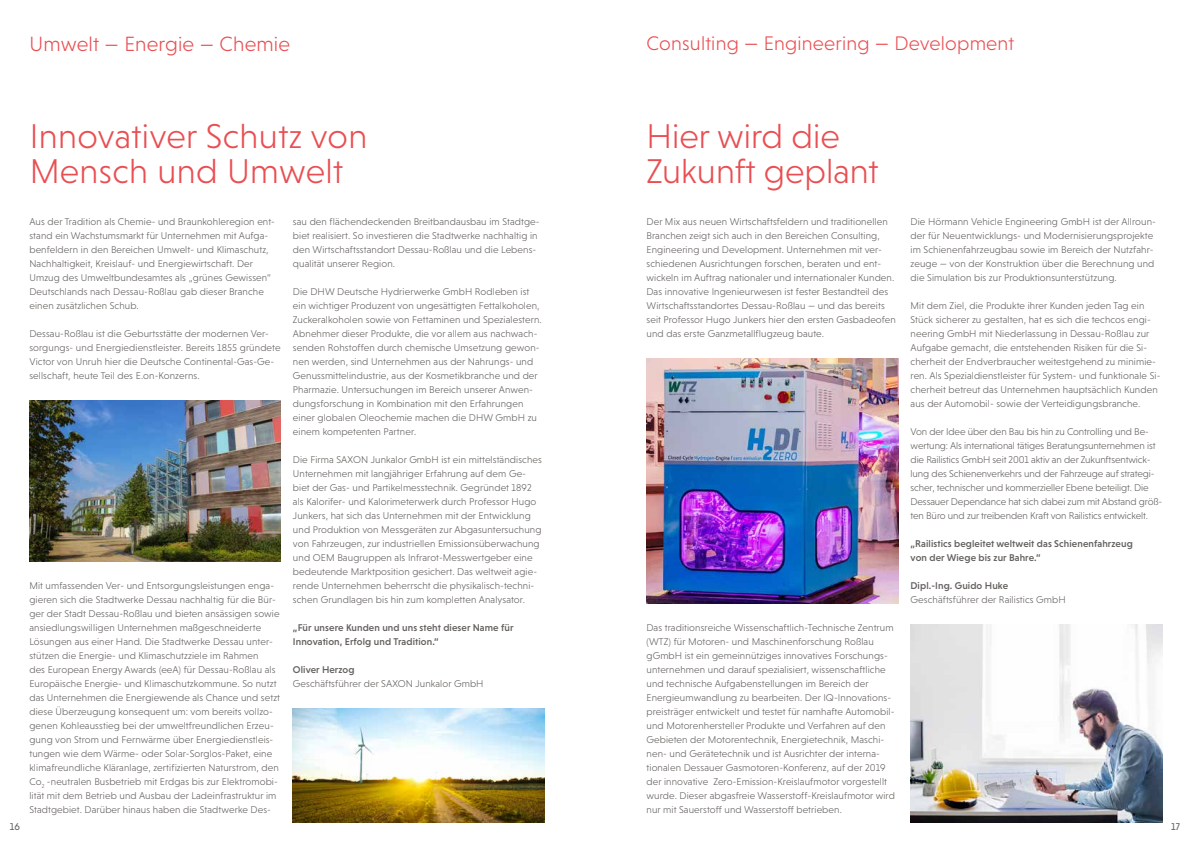
<style>
.page{position:relative;width:1191px;height:842px;background:#fff}
.page>*{position:absolute;margin:0;border:0;box-sizing:border-box;transform-origin:0 0}
.t1{font:300 35px/35px "Niveau Grotesk";color:#e94e52}
.t2{font:300 21px "Niveau Grotesk";letter-spacing:.01em;color:#e94e52}
.t3{font:300 20px "Niveau Grotesk";letter-spacing:.01em;color:#e94e52}
.t4{font:300 10px/14px "Niveau Grotesk";letter-spacing:.01em;color:#63605e}
.t5{font:300 10px/14px "Niveau Grotesk";letter-spacing:-.01em;color:#63605e}
.t6{font:500 10px/14px "Niveau Grotesk";letter-spacing:.01em;color:#63605e}
.t7{font:10px "Niveau Grotesk";color:#63605e}
.s1{font-size:20px}
</style>
<div class="page">
<img style="left:293px;top:708px;width:251px;height:114px">
<img style="left:30px;top:400px;width:251px;height:161px">
<img style="left:910px;top:624px;width:252px;height:198px">
<img style="left:646px;top:358px;width:252px;height:245px">
<h2 class="t2" style="left:29px;top:32px;width:262px">Umwelt <span class="s1">—</span> Energie <span class="s1">—</span> Chemie</h2>
<h1 class="t1" style="left:30px;top:118px;width:339px">Innovativer Schutz von<br>Mensch und Umwelt</h1>
<p class="t4" style="left:29px;top:215px;width:247px">Aus der Tradition als Chemie- und Braunkohleregion ent&shy;stand ein Wachstumsmarkt für Unternehmen mit Aufga&shy;benfeldern in den Bereichen Umwelt- und Klimaschutz, Nachhaltigkeit, Kreislauf- und Energiewirtschaft. Der Umzug des Umweltbundesamtes als „grünes Gewissen“ Deutschlands nach Dessau-Roßlau gab dieser Branche einen zusätzlichen Schub.</p>
<p class="t4" style="left:29px;top:327px;width:253px">Dessau-Roßlau ist die Geburtsstätte der modernen Ver&shy;sorgungs- und Energiedienstleister. Bereits 1855 gründete Victor von Unruh hier die Deutsche Continental-Gas-Ge&shy;sellschaft, heute Teil des E.on-Konzerns.</p>
<p class="t4" style="left:29px;top:579px;width:252px">Mit umfassenden Ver- und Entsorgungsleistungen enga&shy;gieren sich die Stadtwerke Dessau nachhaltig für die Bür&shy;ger der Stadt Dessau-Roßlau und bieten ansässigen sowie ansiedlungswilligen Unternehmen maßgeschneiderte Lösungen aus einer Hand. Die Stadtwerke Dessau unter&shy;stützen die Energie- und Klimaschutzziele im Rahmen<br>des European Energy Awards (eeA) für Dessau-Roßlau als Europäische Energie- und Klimaschutzkommune. So nutzt das Unternehmen die Energiewende als Chance und setzt diese Überzeugung konsequent um: vom bereits vollzo&shy;genen Kohleausstieg bei der umweltfreundlichen Erzeu&shy;gung von Strom und Fernwärme über Energiedienstleis&shy;tungen wie dem Wärme- oder Solar-Sorglos-Paket, eine klimafreundliche Kläranlage, zertifizierten Naturstrom, den Co<sub>2</sub> -neutralen Busbetrieb mit Erdgas bis zur Elektromobi&shy;lität mit dem Betrieb und Ausbau der Ladeinfrastruktur im Stadtgebiet. Darüber hinaus haben die Stadtwerke Des-</p>
<p class="t4" style="left:293px;top:215px;width:248px">sau den flächendeckenden Breitbandausbau im Stadtge&shy;biet realisiert. So investieren die Stadtwerke nachhaltig in den Wirtschaftsstandort Dessau-Roßlau und die Lebens&shy;qualität unserer Region.</p>
<p class="t4" style="left:293px;top:285px;width:250px">Die DHW Deutsche Hydrierwerke GmbH Rodleben ist ein wichtiger Produzent von ungesättigten Fettalkoholen, Zuckeralkoholen sowie von Fettaminen und Spezialestern.<br>Abnehmer dieser Produkte, die vor allem aus nachwach&shy;senden Rohstoffen durch chemische Umsetzung gewon&shy;nen werden, sind Unternehmen aus der Nahrungs- und Genussmittelindustrie, aus der Kosmetikbranche und der Pharmazie. Untersuchungen im Bereich unserer Anwen&shy;dungsforschung in Kombination mit den Erfahrungen einer globalen Oleochemie machen die DHW GmbH zu einem kompetenten Partner.</p>
<p class="t4" style="left:293px;top:453px;width:250px">Die Firma SAXON Junkalor GmbH ist ein mittelständisches Unternehmen mit langjähriger Erfahrung auf dem Ge&shy;biet der Gas- und Partikelmesstechnik. Gegründet 1892 als Kalorifer- und Kalorimeterwerk durch Professor Hugo Junkers, hat sich das Unternehmen mit der Entwicklung und Produktion von Messgeräten zur Abgasuntersuchung von Fahrzeugen, zur industriellen Emissionsüberwachung und OEM Baugruppen als Infrarot-Messwertgeber eine bedeutende Marktposition gesichert. Das weltweit agie&shy;rende Unternehmen beherrscht die physikalisch-techni&shy;schen Grundlagen bis hin zum kompletten Analysator.</p>
<p class="t6" style="left:293px;top:621px;width:222px">„Für unsere Kunden und uns steht dieser Name für<br>Innovation, Erfolg und Tradition.“</p>
<p class="t6" style="left:293px;top:663px;width:63px">Oliver Herzog</p>
<p class="t4" style="left:293px;top:677px;width:192px">Geschäftsführer der SAXON Junkalor GmbH</p>
<h3 class="t3" style="left:646px;top:32px;width:369px">Consulting — Engineering — Development</h3>
<h1 class="t1" style="left:646px;top:118px;width:233px">Hier wird die<br>Zukunft geplant</h1>
<p class="t4" style="left:646px;top:215px;width:251px">Der Mix aus neuen Wirtschaftsfeldern und traditionellen Branchen zeigt sich auch in den Bereichen Consulting, Engineering und Development. Unternehmen mit ver&shy;schiedenen Ausrichtungen forschen, beraten und ent&shy;wickeln im Auftrag nationaler und internationaler Kunden.<br>Das innovative Ingenieurwesen ist fester Bestandteil des Wirtschaftsstandortes Dessau-Roßlau — und das bereits seit Professor Hugo Junkers hier den ersten Gasbadeofen und das erste Ganzmetallflugzeug baute.</p>
<p class="t4" style="left:646px;top:621px;width:250px">Das traditionsreiche Wissenschaftlich-Technische Zentrum (WTZ) für Motoren- und Maschinenforschung Roßlau gGmbH ist ein gemeinnütziges innovatives Forschungs&shy;unternehmen und darauf spezialisiert, wissenschaftliche und technische Aufgabenstellungen im Bereich der Energieumwandlung zu bearbeiten. Der IQ-Innovations&shy;preisträger entwickelt und testet für namhafte Automobil&shy;und Motorenhersteller Produkte und Verfahren auf den Gebieten der Motorentechnik, Energietechnik, Maschi&shy;nen- und Gerätetechnik und ist Ausrichter der interna&shy;tionalen Dessauer Gasmotoren-Konferenz, auf der 2019 der innovative Zero-Emission-Kreislaufmotor vorgestellt wurde. Dieser abgasfreie Wasserstoff-Kreislaufmotor wird nur mit Sauerstoff und Wasserstoff betrieben.</p>
<p class="t4" style="left:910px;top:215px;width:247px">Die Hörmann Vehicle Engineering GmbH ist der Allroun&shy;der für Neuentwicklungs- und Modernisierungsprojekte im Schienenfahrzeugbau sowie im Bereich der Nutzfahr&shy;zeuge — von der Konstruktion über die Berechnung und die Simulation bis zur Produktionsunterstützung.</p>
<p class="t4" style="left:910px;top:299px;width:251px">Mit dem Ziel, die Produkte ihrer Kunden jeden Tag ein Stück sicherer zu gestalten, hat es sich die techcos engi&shy;neering GmbH mit Niederlassung in Dessau-Roßlau zur Aufgabe gemacht, die entstehenden Risiken für die Si&shy;cherheit der Endverbraucher weitestgehend zu minimie&shy;ren. Als Spezialdienstleister für System- und funktionale Si&shy;cherheit betreut das Unternehmen hauptsächlich Kunden aus der Automobil- sowie der Verteidigungsbranche.</p>
<p class="t5" style="left:910px;top:425px;width:253px">Von der Idee über den Bau bis hin zu Controlling und Be&shy;wertung: Als international tätiges Beratungsunternehmen ist die Railistics GmbH seit 2001 aktiv an der Zukunftsentwick&shy;lung des Schienenverkehrs und der Fahrzeuge auf strategi&shy;scher, technischer und kommerzieller Ebene beteiligt. Die Dessauer Dependance hat sich dabei zum mit Abstand größ&shy;ten Büro und zur treibenden Kraft von Railistics entwickelt.</p>
<p class="t6" style="left:910px;top:537px;width:224px">„Railistics begleitet weltweit das Schienenfahrzeug von der Wiege bis zur Bahre.“</p>
<p class="t6" style="left:910px;top:579px;width:99px">Dipl.-Ing. Guido Huke</p>
<p class="t4" style="left:910px;top:593px;width:157px">Geschäftsführer der Railistics GmbH</p>
<p class="t7" style="left:10px;top:820px;width:12px">16</p>
<p class="t7" style="left:1171px;top:820px;width:10px">17</p>
</div>
